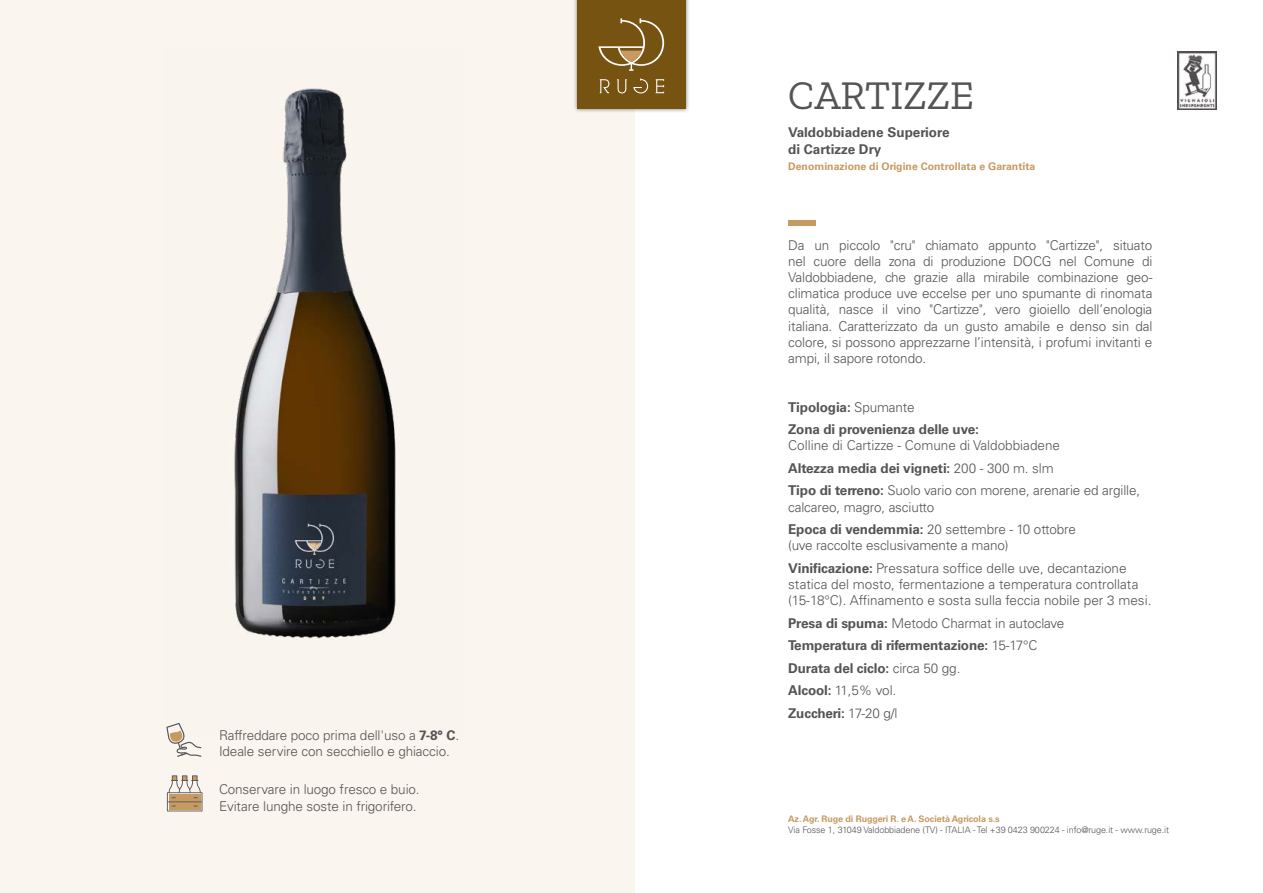
<style>
.page{position:relative;width:1263px;height:893px;background:#fff}
.page>*{position:absolute;margin:0;border:0;box-sizing:border-box;transform-origin:0 0}
.t1{font:40.5px "Zilla Slab";color:#555454}
.t2{font:300 13.5px/16.2px "Univers LT Std";letter-spacing:-.01em;color:#555454}
.t3{font:700 13.5px/22.5px "Univers LT Std";letter-spacing:-.01em;color:#555454}
.t4{font:700 10.5px "Univers LT Std";color:#c79a61}
.t5{font:300 9px "Univers LT Std";letter-spacing:-.01em;color:#555454}
.t6{font:700 9px "Univers LT Std";letter-spacing:-.01em;color:#c79a61}
.s1{font-weight:700}
.s2{font-weight:300}
</style>
<div class="page">
<div style="left:0;top:0;width:635px;height:893px;background:#faf5ef"></div>
<div style="left:573px;top:0;width:117px;height:113px;background:#575756;opacity:.75"></div>
<div style="left:577px;top:0;width:109px;height:109px;background:#775312"></div>
<svg style="left:598px;top:18px;width:66px;height:53px"></svg>
<svg style="left:656px;top:79px;width:8px;height:14px"></svg>
<svg style="left:600px;top:79px;width:9px;height:14px"></svg>
<svg style="left:617px;top:79px;width:10px;height:14px"></svg>
<svg style="left:633px;top:78px;width:15px;height:15px"></svg>
<img style="left:1178px;top:51px;width:38px;height:58px">
<div style="left:788px;top:220px;width:27px;height:6px;background:#c79a61"></div>
<svg style="left:168px;top:737px;width:33px;height:20px"></svg>
<svg style="left:167px;top:775px;width:35px;height:36px"></svg>
<img style="left:166px;top:88px;width:230px;height:649px">
<p class="t2" style="left:219px;top:727px;width:242px">Raffreddare poco prima dell'uso a <span class="s1">7-8° C</span>.<br>Ideale servire con secchiello e ghiaccio.</p>
<p class="t2" style="left:219px;top:781px;width:202px">Conservare in luogo fresco e buio.<br>Evitare lunghe soste in frigorifero.</p>
<h1 class="t1" style="left:788px;top:74px;width:187px">CARTIZZE</h1>
<p class="t3" style="left:788px;top:124px;width:163px;line-height:16.5px">Valdobbiadene Superiore di Cartizze Dry</p>
<p class="t4" style="left:788px;top:160px;width:249px">Denominazione di Origine Controllata e Garantita</p>
<p class="t2" style="left:788px;top:237px;width:366px;text-align:justify">Da un piccolo "cru" chiamato appunto "Cartizze", situato nel cuore della zona di produzione DOCG nel Comune di Valdobbiadene, che grazie alla mirabile combinazione geo&shy;climatica produce uve eccelse per uno spumante di rinomata qualità, nasce il vino "Cartizze", vero gioiello dell’enologia italiana. Caratterizzato da un gusto amabile e denso sin dal colore, si possono apprezzarne l’intensità, i profumi invitanti e ampi, il sapore rotondo.</p>
<p class="t3" style="left:788px;top:396px;width:192px">Tipologia: <span class="s2">Spumante<br></span>Zona di provenienza delle uve:</p>
<p class="t2" style="left:788px;top:434px;width:354px;line-height:22.5px">Colline di Cartizze - Comune di Valdobbiadene<br><span class="s1">Altezza media dei vigneti:</span> 200 - 300 m. slm<br><span class="s1">Tipo di terreno:</span> Suolo vario con morene, arenarie ed argille,</p>
<p class="t2" style="left:788px;top:495px;width:289px;line-height:22.5px">calcareo, magro, asciutto<br><span class="s1">Epoca di vendemmia:</span> 20 settembre - 10 ottobre</p>
<p class="t2" style="left:788px;top:534px;width:340px;line-height:22.5px">(uve raccolte esclusivamente a mano)<br><span class="s1">Vinificazione:</span> Pressatura soffice delle uve, decantazione</p>
<p class="t2" style="left:788px;top:576px;width:365px">statica del mosto, fermentazione a temperatura controllata (15-18°C). Affinamento e sosta sulla feccia nobile per 3 mesi.</p>
<p class="t3" style="left:788px;top:612px;width:278px">Presa di spuma: <span class="s2">Metodo Charmat in autoclave<br></span>Temperatura di rifermentazione: <span class="s2">15-17°C<br></span>Durata del ciclo: <span class="s2">circa 50 gg.<br></span>Alcool: <span class="s2">11,5% vol.<br></span>Zuccheri: <span class="s2">17-20 g/l</span></p>
<p class="t6" style="left:788px;top:813px;width:213px">Az. Agr. Ruge di Ruggeri R. e A. Società Agricola s.s</p>
<p class="t5" style="left:788px;top:824px;width:382px">Via Fosse 1, 31049 Valdobbiadene (TV) - ITALIA - Tel +39 0423 900224 - info@ruge.it - www.ruge.it</p>
</div>
